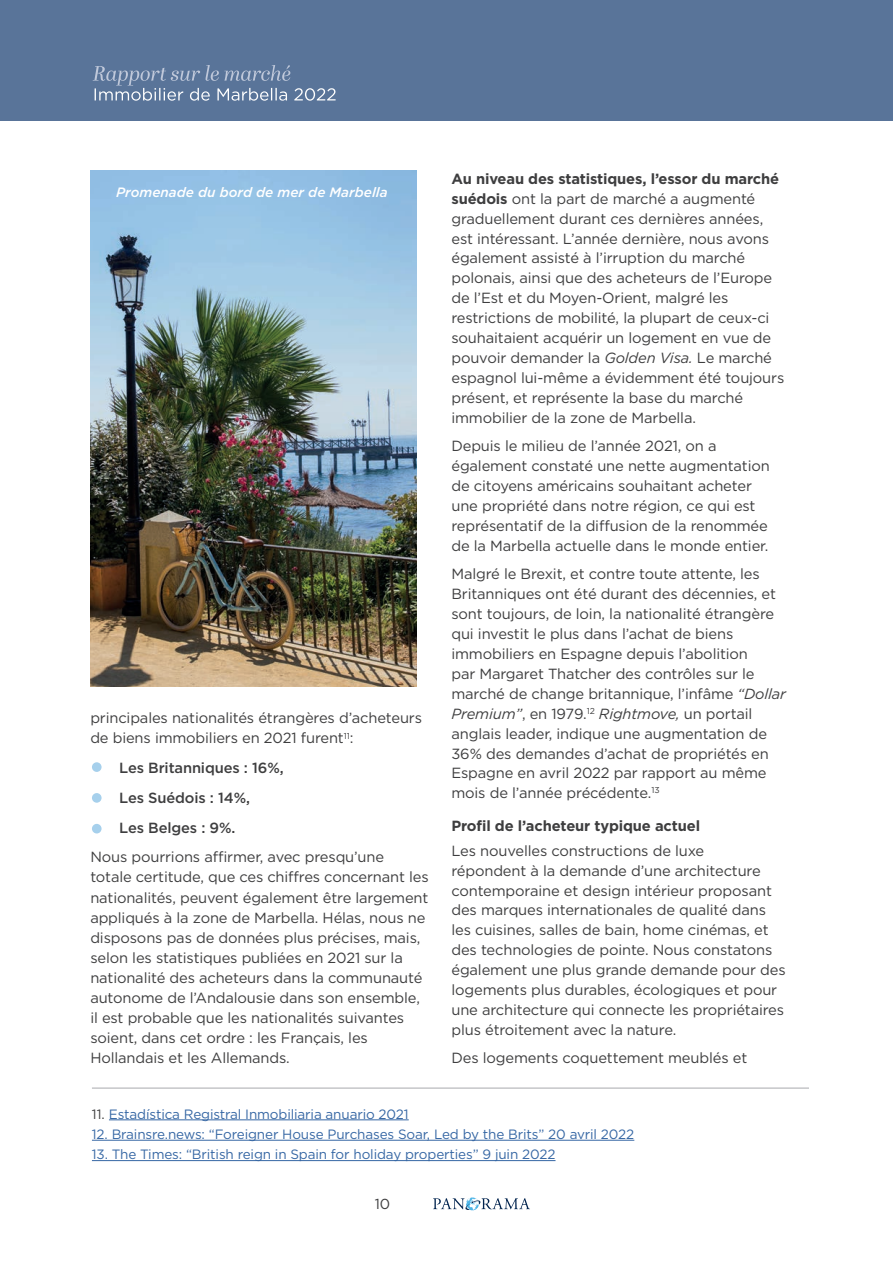
<style>
.page{position:relative;width:893px;height:1263px;background:#fff}
.page>*{position:absolute;margin:0;border:0;box-sizing:border-box;transform-origin:0 0}
.t1{font:14.7px/20px "Gotham";letter-spacing:-.01em;color:#3e3e3f}
.t2{font:500 14.7px/29.7px "Gotham";letter-spacing:-.01em;color:#3e3e3f}
.t3{font:700 14.7px "Gotham";letter-spacing:-.01em;color:#3e3e3f}
.t4{font:14.4px "Gotham";color:#3e3e3f}
.t5{font:italic 500 13.65px "Gotham";color:#fff}
.t6{font:13.5px "Gotham";letter-spacing:-.01em;color:#3667a4}
.s1{font-weight:700}
.s2{font-style:italic}
.s3{color:#3e3e3f}
</style>
<div class="page">
<svg style="left:433px;top:1197px;width:97px;height:14px"></svg>
<div style="left:0;top:0;width:893px;height:120px;background:#597499"></div>
<hr style="left:92px;top:1088px;width:717px;height:1px;background:#a8a9ad">
<hr style="left:109px;top:1119px;width:300px;height:1px;background:#3667a4">
<hr style="left:92px;top:1140px;width:542px;height:1px;background:#3667a4">
<hr style="left:92px;top:1160px;width:463px;height:1px;background:#3667a4">
<div style="left:92px;top:762px;width:10px;height:10px;background:#a6d0ec;border-radius:50%"></div>
<div style="left:92px;top:793px;width:10px;height:10px;background:#a6d0ec;border-radius:50%"></div>
<div style="left:92px;top:824px;width:10px;height:9px;background:#a6d0ec;border-radius:50%"></div>
<img style="left:91px;top:171px;width:326px;height:515px">
<svg style="left:93px;top:65px;width:243px;height:36px"></svg>
<p class="t5" style="left:116px;top:184px;width:273px">Promenade du bord de mer de Marbella</p>
<p class="t1" style="left:90px;top:708px;width:333px">principales nationalités étrangères d’acheteurs de biens immobiliers en 2021 furent<sup>11</sup>:</p>
<p class="t2" style="left:119px;top:753px;width:166px">Les Britanniques : 16%,<br>Les Suédois : 14%,<br>Les Belges : 9%.</p>
<p class="t1" style="left:90px;top:847px;width:340px">Nous pourrions affirmer, avec presqu’une totale certitude, que ces chiffres concernant les nationalités, peuvent également être largement appliqués à la zone de Marbella. Hélas, nous ne disposons pas de données plus précises, mais, selon les statistiques publiées en 2021 sur la nationalité des acheteurs dans la communauté autonome de l’Andalousie dans son ensemble, il est probable que les nationalités suivantes soient, dans cet ordre : les Français, les Hollandais et les Allemands.</p>
<p class="t1" style="left:451px;top:168px;width:334px"><span class="s1">Au niveau des statistiques, l’essor du marché suédois</span> ont la part de marché a augmenté graduellement durant ces dernières années, est intéressant. L’année dernière, nous avons également assisté à l’irruption du marché polonais, ainsi que des acheteurs de l’Europe de l’Est et du Moyen-Orient, malgré les restrictions de mobilité, la plupart de ceux-ci souhaitaient acquérir un logement en vue de pouvoir demander la <span class="s2">Golden Visa.</span> Le marché espagnol lui-même a évidemment été toujours présent, et représente la base du marché immobilier de la zone de Marbella.</p>
<p class="t1" style="left:451px;top:436px;width:320px">Depuis le milieu de l’année 2021, on a également constaté une nette augmentation de citoyens américains souhaitant acheter une propriété dans notre région, ce qui est représentatif de la diffusion de la renommée de la Marbella actuelle dans le monde entier.</p>
<p class="t1" style="left:451px;top:564px;width:336px">Malgré le Brexit, et contre toute attente, les Britanniques ont été durant des décennies, et sont toujours, de loin, la nationalité étrangère qui investit le plus dans l’achat de biens immobiliers en Espagne depuis l’abolition<br>par Margaret Thatcher des contrôles sur le marché de change britannique, l’infâme <span class="s2">“Dollar Premium”</span>, en 1979.<sup>12</sup> <span class="s2">Rightmove,</span> un portail anglais leader, indique une augmentation de 36% des demandes d’achat de propriétés en Espagne en avril 2022 par rapport au même mois de l’année précédente.<sup>13</sup></p>
<p class="t3" style="left:451px;top:816px;width:250px">Profil de l’acheteur typique actuel</p>
<p class="t1" style="left:451px;top:840px;width:336px">Les nouvelles constructions de luxe<br>répondent à la demande d’une architecture contemporaine et design intérieur proposant des marques internationales de qualité dans les cuisines, salles de bain, home cinémas, et des technologies de pointe. Nous constatons également une plus grande demande pour des logements plus durables, écologiques et pour une architecture qui connecte les propriétaires plus étroitement avec la nature.</p>
<p class="t1" style="left:451px;top:1048px;width:297px">Des logements coquettement meublés et</p>
<p class="t6" style="left:92px;top:1105px;width:318px"><span class="s3">11.</span> Estadística Registral Inmobiliaria anuario 2021</p>
<p class="t6" style="left:92px;top:1125px;width:544px">12. Brainsre.news: “Foreigner House Purchases Soar, Led by the Brits” 20 avril 2022</p>
<p class="t6" style="left:92px;top:1146px;width:465px">13. The Times: “British reign in Spain for holiday properties” 9 juin 2022</p>
<p class="t4" style="left:375px;top:1194px;width:17px">10</p>
</div>
